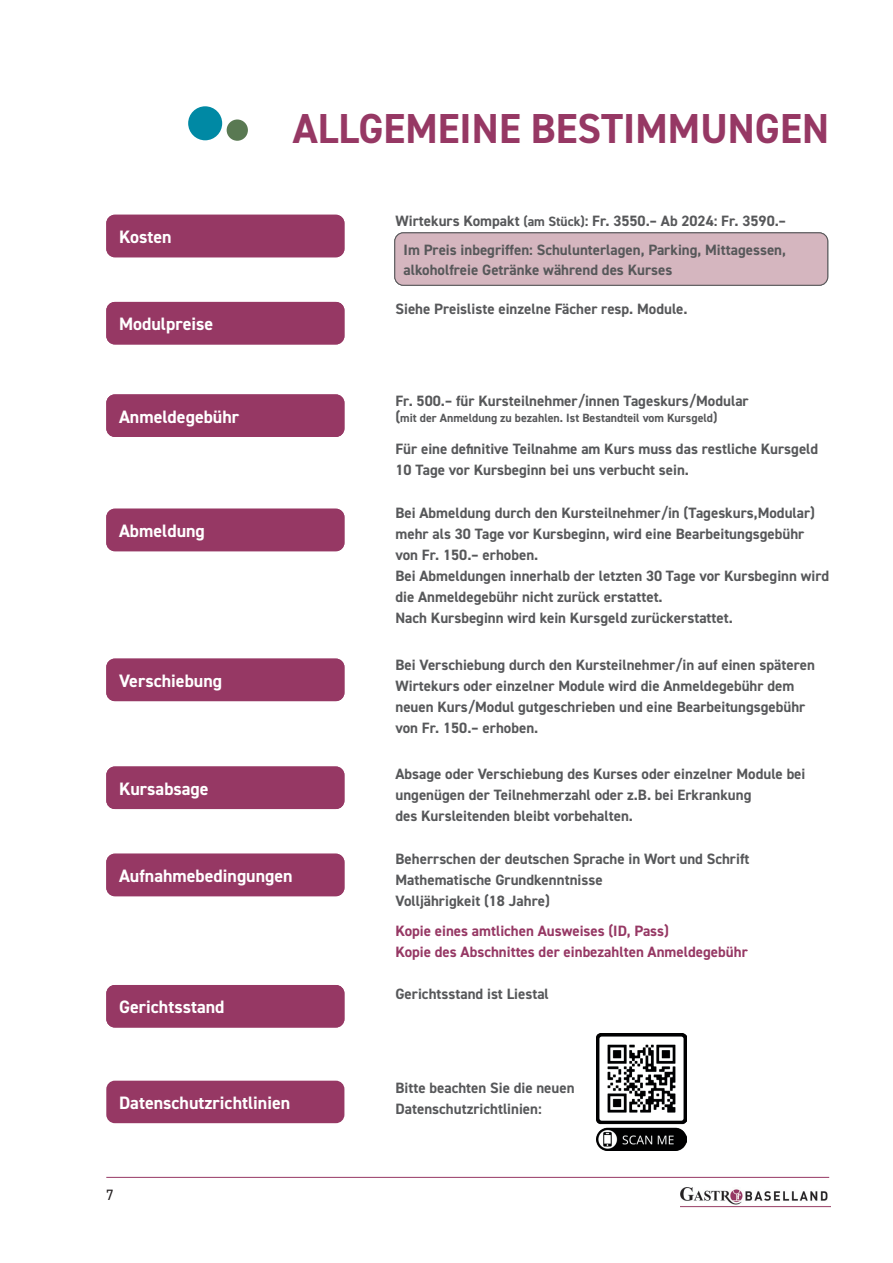
<style>
.page{position:relative;width:893px;height:1263px;background:#fff}
.page>*{position:absolute;margin:0;border:0;box-sizing:border-box;transform-origin:0 0}
.t1{font:700 42px "DIN2014";color:#963864}
.t2{font:700 18px "DIN2014";color:#fff}
.t3{font:700 15px/21px "DIN2014";color:#57585a}
.t4{font:700 15px/21px "DIN2014";color:#963864}
.t5{font:15px "DIN2014";color:#231f20}
.t6{font:700 12px "DIN2014";color:#57585a}
.s1{font-size:13.5px}
.s2{font-size:15px}
</style>
<div class="page">
<img style="left:680px;top:1187px;width:150px;height:21px">
<hr style="left:106px;top:1177px;width:723px;height:1px;background:#963864">
<div style="left:188px;top:106px;width:34px;height:34px;background:#0089a4;border-radius:50%"></div>
<div style="left:227px;top:119px;width:21px;height:22px;background:#597952;border-radius:50%"></div>
<div style="left:395px;top:233px;width:433px;height:52px;background:#d5b6bf;border-radius:9px"></div>
<div style="left:394px;top:232px;width:434px;height:54px;border:1px solid #57585a;border-radius:9px"></div>
<div style="left:106px;top:215px;width:238px;height:42px;background:#963864;border-radius:9px"></div>
<div style="left:106px;top:394px;width:238px;height:43px;background:#963864;border-radius:9px"></div>
<div style="left:106px;top:509px;width:238px;height:42px;background:#963864;border-radius:9px"></div>
<div style="left:106px;top:659px;width:238px;height:42px;background:#963864;border-radius:9px"></div>
<div style="left:106px;top:766px;width:238px;height:43px;background:#963864;border-radius:9px"></div>
<div style="left:106px;top:854px;width:238px;height:42px;background:#963864;border-radius:9px"></div>
<div style="left:106px;top:985px;width:238px;height:42px;background:#963864;border-radius:9px"></div>
<div style="left:106px;top:302px;width:238px;height:42px;background:#963864;border-radius:9px"></div>
<div style="left:106px;top:1081px;width:238px;height:42px;background:#963864;border-radius:9px"></div>
<img style="left:596px;top:1033px;width:90px;height:117px">
<p class="t2" style="left:119px;top:225px;width:54px">Kosten</p>
<p class="t2" style="left:119px;top:312px;width:96px">Modulpreise</p>
<h1 class="t1" style="left:293px;top:101px;width:538px">ALLGEMEINE BESTIMMUNGEN</h1>
<p class="t3" style="left:395px;top:211px;width:392px">Wirtekurs Kompakt <span class="s1">(am Stück)</span>: Fr. 3550.– Ab 2024: Fr. 3590.–</p>
<p class="t3" style="left:404px;top:239px;width:384px;line-height:20.5px">Im Preis inbegriffen: Schulunterlagen, Parking, Mittagessen, alkoholfreie Getränke während des Kurses</p>
<p class="t3" style="left:395px;top:299px;width:294px">Siehe Preisliste einzelne Fächer resp. Module.</p>
<p class="t2" style="left:119px;top:404px;width:122px">Anmeldegebühr</p>
<p class="t2" style="left:119px;top:519px;width:87px">Abmeldung</p>
<p class="t2" style="left:119px;top:669px;width:105px">Verschiebung</p>
<p class="t2" style="left:119px;top:777px;width:91px">Kursabsage</p>
<p class="t2" style="left:119px;top:864px;width:175px">Aufnahmebedingungen</p>
<p class="t2" style="left:119px;top:995px;width:107px">Gerichtsstand</p>
<p class="t2" style="left:119px;top:1091px;width:173px">Datenschutzrichtlinien</p>
<p class="t5" style="left:106px;top:1186px;width:9px">7</p>
<p class="t3" style="left:395px;top:390px;width:355px">Fr. 500.– für Kursteilnehmer/innen Tageskurs/Modular</p>
<p class="t6" style="left:395px;top:410px;width:323px"><span class="s2">(</span>mit der Anmeldung zu bezahlen. Ist Bestandteil vom Kursgeld<span class="s1">)</span></p>
<p class="t3" style="left:395px;top:438px;width:424px">Für eine definitive Teilnahme am Kurs muss das restliche Kursgeld<br>10 Tage vor Kursbeginn bei uns verbucht sein.</p>
<p class="t3" style="left:395px;top:503px;width:435px">Bei Abmeldung durch den Kursteilnehmer/in (Tageskurs,Modular) mehr als 30 Tage vor Kursbeginn, wird eine Bearbeitungsgebühr von Fr. 150.– erhoben.<br>Bei Abmeldungen innerhalb der letzten 30 Tage vor Kursbeginn wird die Anmeldegebühr nicht zurück erstattet.<br>Nach Kursbeginn wird kein Kursgeld zurückerstattet.</p>
<p class="t3" style="left:395px;top:654px;width:421px">Bei Verschiebung durch den Kursteilnehmer/in auf einen späteren Wirtekurs oder einzelner Module wird die Anmeldegebühr dem neuen Kurs/Modul gutgeschrieben und eine Bearbeitungsgebühr von Fr. 150.– erhoben.</p>
<p class="t3" style="left:395px;top:763px;width:412px">Absage oder Verschiebung des Kurses oder einzelner Module bei ungenügen der Teilnehmerzahl oder z.B. bei Erkrankung<br>des Kursleitenden bleibt vorbehalten.</p>
<p class="t3" style="left:395px;top:848px;width:355px">Beherrschen der deutschen Sprache in Wort und Schrift<br>Mathematische Grundkenntnisse<br>Volljährigkeit (18 Jahre)</p>
<p class="t4" style="left:395px;top:920px;width:354px">Kopie eines amtlichen Ausweises (ID, Pass)<br>Kopie des Abschnittes der einbezahlten Anmeldegebühr</p>
<p class="t3" style="left:395px;top:983px;width:155px">Gerichtsstand ist Liestal</p>
<p class="t3" style="left:395px;top:1077px;width:181px">Bitte beachten Sie die neuen<br>Datenschutzrichtlinien:</p>
</div>
